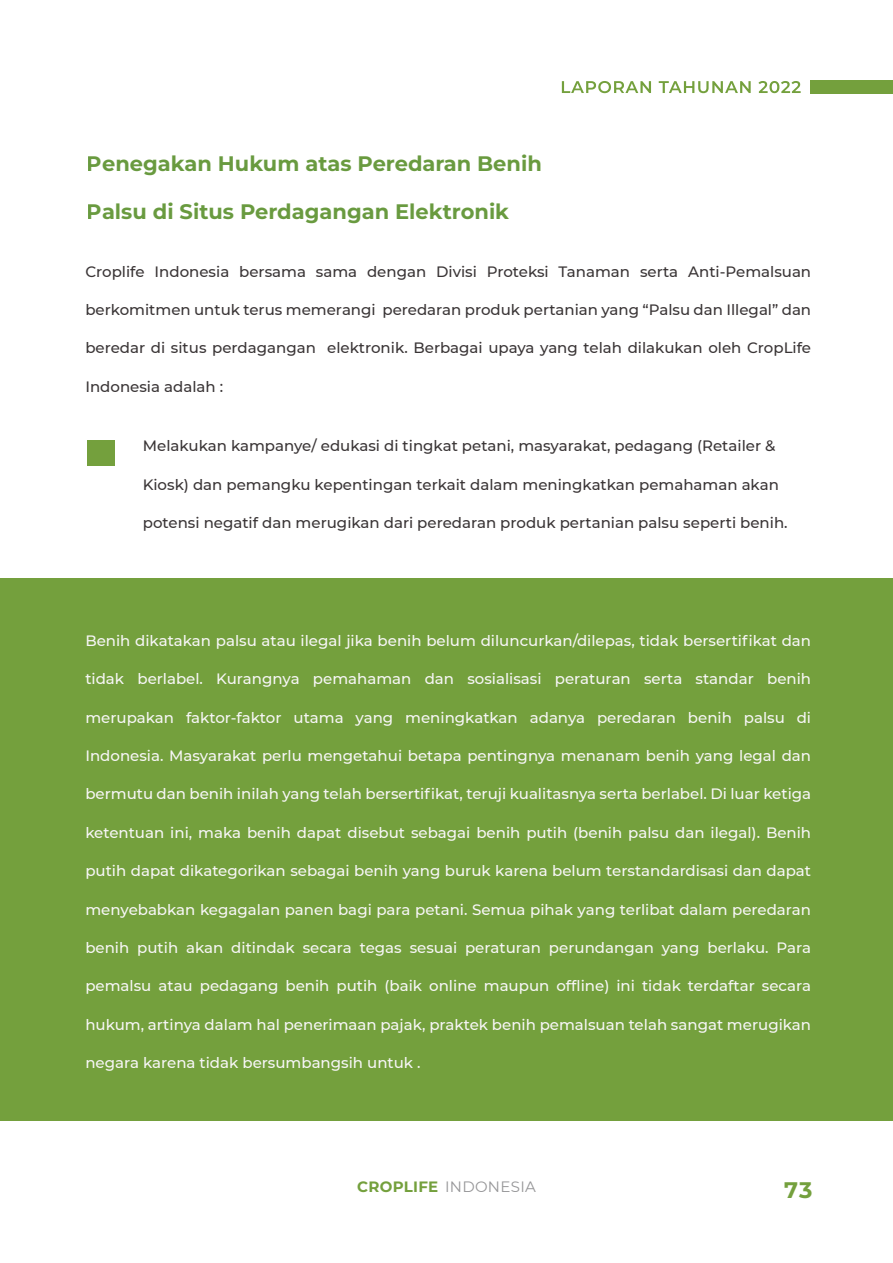
<style>
.page{position:relative;width:893px;height:1263px;background:#fff}
.page>*{position:absolute;margin:0;border:0;box-sizing:border-box;transform-origin:0 0}
.t1{font:700 22.5px "Montserrat";color:#74a03d}
.t2{font:700 21px "Montserrat";color:#5f9433}
.t3{font:500 15px "Montserrat";color:#f7f6f6}
.t4{font:500 15px "Montserrat";color:#3a3536}
.t5{font:15px "Montserrat";letter-spacing:.02em;color:#969698}
.s1{font-weight:700;color:#74a03d}
</style>
<div class="page">
<div style="left:0;top:578px;width:893px;height:542px;background:#74a03d"></div>
<div style="left:87px;top:440px;width:28px;height:25px;background:#74a03d"></div>
<svg style="left:562px;top:81px;width:89px;height:12px"></svg>
<svg style="left:659px;top:81px;width:92px;height:12px"></svg>
<svg style="left:758px;top:81px;width:43px;height:12px"></svg>
<div style="left:811px;top:81px;width:82px;height:13px;background:#74a03d"></div>
<h2 class="t2" style="left:87px;top:150px;width:456px">Penegakan Hukum atas Peredaran Benih</h2>
<h2 class="t2" style="left:87px;top:198px;width:424px">Palsu di Situs Perdagangan Elektronik</h2>
<p class="t4" style="left:85px;top:261px;width:727px">Croplife Indonesia bersama sama dengan Divisi Proteksi Tanaman serta Anti-Pemalsuan</p>
<p class="t4" style="left:85px;top:299px;width:727px">berkomitmen untuk terus memerangi peredaran produk pertanian yang “Palsu dan Illegal” dan</p>
<p class="t4" style="left:85px;top:338px;width:727px">beredar di situs perdagangan elektronik. Berbagai upaya yang telah dilakukan oleh CropLife</p>
<p class="t4" style="left:85px;top:376px;width:139px">Indonesia adalah :</p>
<p class="t4" style="left:143px;top:435px;width:634px">Melakukan kampanye/ edukasi di tingkat petani, masyarakat, pedagang (Retailer &amp;</p>
<p class="t4" style="left:143px;top:474px;width:638px">Kiosk) dan pemangku kepentingan terkait dalam meningkatkan pemahaman akan</p>
<p class="t4" style="left:143px;top:512px;width:646px">potensi negatif dan merugikan dari peredaran produk pertanian palsu seperti benih.</p>
<p class="t3" style="left:85px;top:630px;width:727px">Benih dikatakan palsu atau ilegal jika benih belum diluncurkan/dilepas, tidak bersertifikat dan</p>
<p class="t3" style="left:85px;top:668px;width:727px">tidak berlabel. Kurangnya pemahaman dan sosialisasi peraturan serta standar benih</p>
<p class="t3" style="left:85px;top:707px;width:727px">merupakan faktor-faktor utama yang meningkatkan adanya peredaran benih palsu di</p>
<p class="t3" style="left:85px;top:745px;width:727px">Indonesia. Masyarakat perlu mengetahui betapa pentingnya menanam benih yang legal dan</p>
<p class="t3" style="left:85px;top:783px;width:727px">bermutu dan benih inilah yang telah bersertifikat, teruji kualitasnya serta berlabel. Di luar ketiga</p>
<p class="t3" style="left:85px;top:822px;width:727px">ketentuan ini, maka benih dapat disebut sebagai benih putih (benih palsu dan ilegal). Benih</p>
<p class="t3" style="left:85px;top:860px;width:727px">putih dapat dikategorikan sebagai benih yang buruk karena belum terstandardisasi dan dapat</p>
<p class="t3" style="left:85px;top:899px;width:727px">menyebabkan kegagalan panen bagi para petani. Semua pihak yang terlibat dalam peredaran</p>
<p class="t3" style="left:85px;top:937px;width:727px">benih putih akan ditindak secara tegas sesuai peraturan perundangan yang berlaku. Para</p>
<p class="t3" style="left:85px;top:975px;width:727px">pemalsu atau pedagang benih putih (baik online maupun offline) ini tidak terdaftar secara</p>
<p class="t3" style="left:85px;top:1014px;width:727px">hukum, artinya dalam hal penerimaan pajak, praktek benih pemalsuan telah sangat merugikan</p>
<p class="t3" style="left:85px;top:1052px;width:337px">negara karena tidak bersumbangsih untuk .</p>
<p class="t5" style="left:357px;top:1177px;width:180px"><span class="s1">CROPLIFE</span> INDONESIA</p>
<h1 class="t1" style="left:784px;top:1175px;width:30px">73</h1>
</div>
